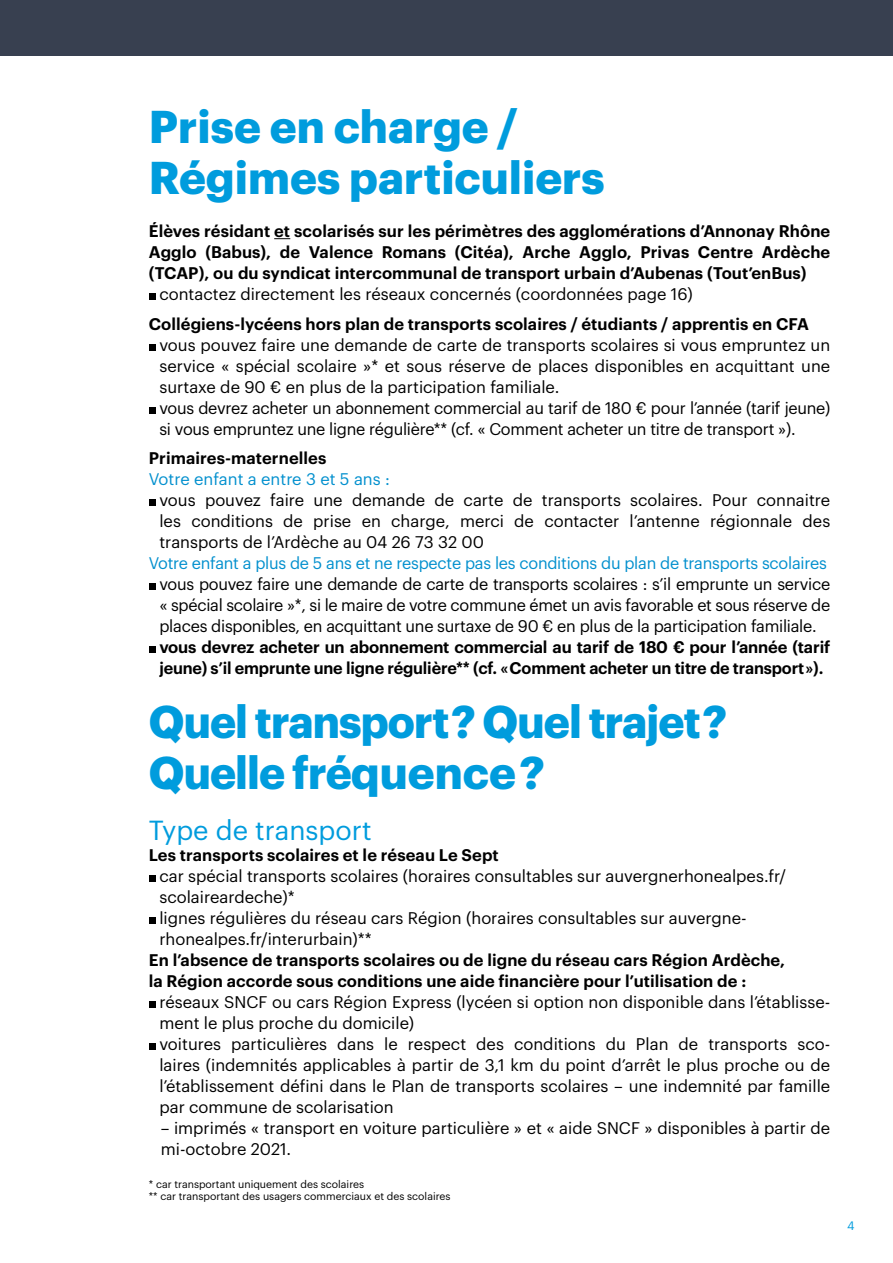
<style>
.page{position:relative;width:893px;height:1263px;background:#fff}
.page>*{position:absolute;margin:0;border:0;box-sizing:border-box;transform-origin:0 0}
.t1{font:700 45px/51px "Graphik";letter-spacing:-.02em;color:#009cdd}
.t2{font:700 45px/51px "Graphik";color:#009cdd}
.t3{font:27px "Graphik";color:#009cdd}
.t4{font:16.5px/21px "Graphik";color:#000}
.t5{font:600 16.5px/21px "Graphik";letter-spacing:.005em;color:#000}
.t6{font:16.5px "Graphik";letter-spacing:-.015em;color:#0390ce}
.t7{font:12px "Graphik";color:#009cdd}
.t8{font:10.5px/12px "Graphik";color:#000}
</style>
<div class="page">
<svg style="left:274px;top:238px;width:16px;height:1px"></svg>
<svg style="left:149px;top:294px;width:6px;height:6px"></svg>
<div style="left:149px;top:344px;width:6px;height:7px;background:#000"></div>
<div style="left:149px;top:407px;width:6px;height:7px;background:#000"></div>
<svg style="left:149px;top:500px;width:6px;height:6px"></svg>
<svg style="left:149px;top:584px;width:6px;height:6px"></svg>
<svg style="left:149px;top:647px;width:6px;height:6px"></svg>
<div style="left:149px;top:875px;width:6px;height:7px;background:#000"></div>
<div style="left:149px;top:917px;width:6px;height:7px;background:#000"></div>
<div style="left:149px;top:1001px;width:6px;height:7px;background:#000"></div>
<div style="left:149px;top:1043px;width:6px;height:7px;background:#000"></div>
<div style="left:0;top:0;width:893px;height:55px;background:#384050"></div>
<h1 class="t2" style="left:149px;top:98px;width:457px">Prise en charge /<br>Régimes particuliers</h1>
<p class="t5" style="left:149px;top:219px;width:683px;text-align:justify">Élèves résidant et scolarisés sur les périmètres des agglomérations d’Annonay Rhône Agglo (Babus), de Valence Romans (Citéa), Arche Agglo, Privas Centre Ardèche (TCAP), ou du syndicat intercommunal de transport urbain d’Aubenas (Tout’enBus)</p>
<p class="t4" style="left:159px;top:282px;width:535px">contactez directement les réseaux concernés (coordonnées page 16)</p>
<p class="t5" style="left:149px;top:312px;width:662px">Collégiens-lycéens hors plan de transports scolaires / étudiants / apprentis en CFA</p>
<p class="t4" style="left:159px;top:333px;width:672px">vous pouvez faire une demande de carte de transports scolaires si vous empruntez un service « spécial scolaire »* et sous réserve de places disponibles en acquittant une surtaxe de 90 € en plus de la participation familiale.<br>vous devrez acheter un abonnement commercial au tarif de 180 € pour l’année (tarif jeune) si vous empruntez une ligne régulière** (cf. « Comment acheter un titre de transport »).</p>
<p class="t5" style="left:149px;top:446px;width:179px">Primaires-maternelles</p>
<p class="t6" style="left:149px;top:467px;width:243px">Votre enfant a entre 3 et 5 ans :</p>
<p class="t4" style="left:159px;top:488px;width:672px;text-align:justify">vous pouvez faire une demande de carte de transports scolaires. Pour connaitre les conditions de prise en charge, merci de contacter l’antenne régionnale des transports de l’Ardèche au 04 26 73 32 00</p>
<p class="t6" style="left:149px;top:551px;width:679px">Votre enfant a plus de 5 ans et ne respecte pas les conditions du plan de transports scolaires</p>
<p class="t4" style="left:159px;top:572px;width:672px;text-align:justify">vous pouvez faire une demande de carte de transports scolaires : s’il emprunte un service « spécial scolaire »*, si le maire de votre commune émet un avis favorable et sous réserve de places disponibles, en acquittant une surtaxe de 90 € en plus de la participation familiale.</p>
<p class="t5" style="left:159px;top:635px;width:672px">vous devrez acheter un abonnement commercial au tarif de 180 € pour l’année (tarif jeune) s’il emprunte une ligne régulière** (cf. « Comment acheter un titre de transport »).</p>
<h1 class="t1" style="left:149px;top:692px;width:580px">Quel transport ? Quel trajet ?<br>Quelle fréquence ?</h1>
<h2 class="t3" style="left:149px;top:810px;width:224px">Type de transport</h2>
<p class="t5" style="left:149px;top:843px;width:351px">Les transports scolaires et le réseau Le Sept</p>
<p class="t4" style="left:159px;top:864px;width:628px">car spécial transports scolaires (horaires consultables sur auvergnerhonealpes.fr/ scolaireardeche)*<br>lignes régulières du réseau cars Région (horaires consultables sur auvergne&shy;rhonealpes.fr/interurbain)**</p>
<p class="t5" style="left:149px;top:948px;width:638px">En l’absence de transports scolaires ou de ligne du réseau cars Région Ardèche, la Région accorde sous conditions une aide financière pour l’utilisation de :</p>
<p class="t4" style="left:159px;top:990px;width:672px">réseaux SNCF ou cars Région Express (lycéen si option non disponible dans l’établisse&shy;ment le plus proche du domicile)<br>voitures particulières dans le respect des conditions du Plan de transports sco&shy;laires (indemnités applicables à partir de 3,1 km du point d’arrêt le plus proche ou de l’établissement défini dans le Plan de transports scolaires – une indemnité par famille par commune de scolarisation</p>
<p class="t4" style="left:161px;top:1116px;width:671px">– imprimés « transport en voiture particulière » et « aide SNCF » disponibles à partir de mi-octobre 2021.</p>
<p class="t8" style="left:149px;top:1177px;width:303px">* car transportant uniquement des scolaires<br>** car transportant des usagers commerciaux et des scolaires</p>
<p class="t7" style="left:847px;top:1217px;width:9px">4</p>
</div>
